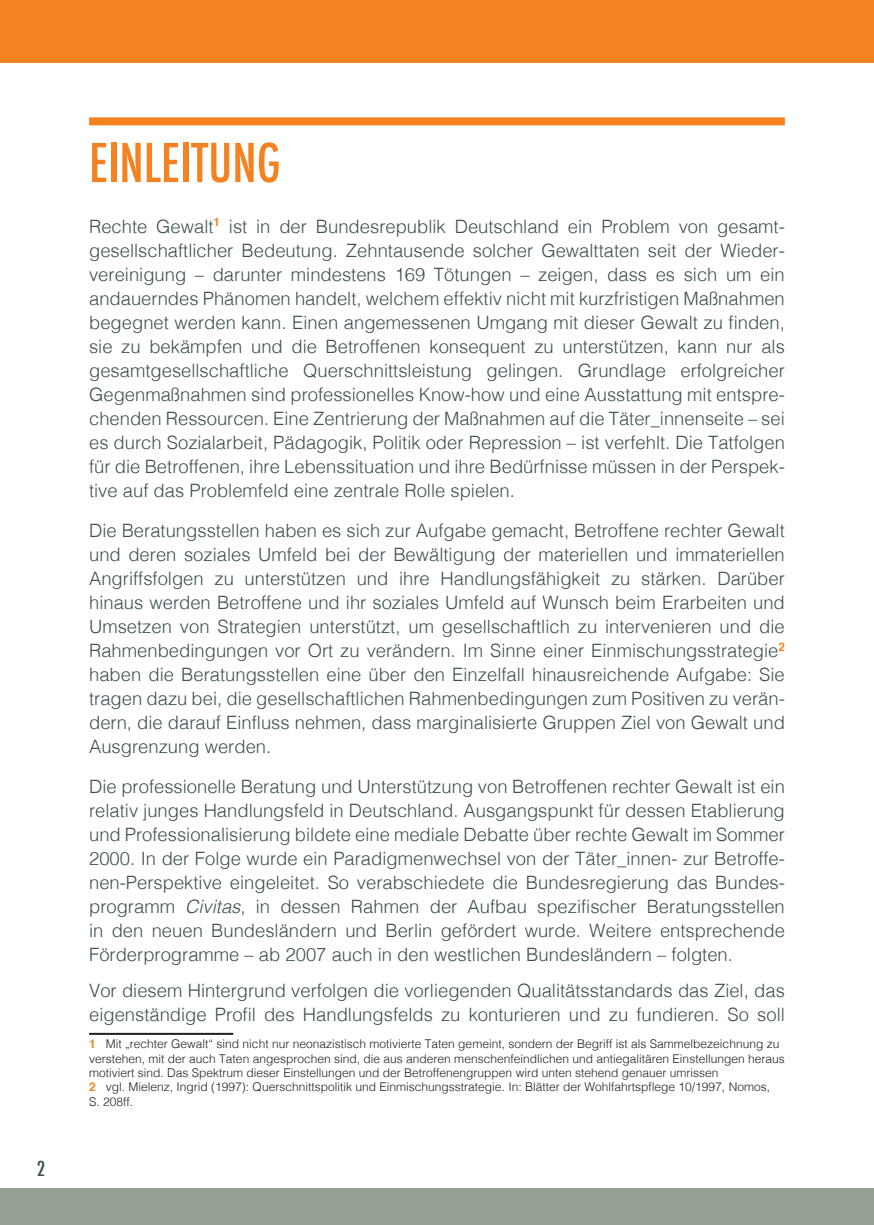
<style>
.page{position:relative;width:874px;height:1225px;background:#fff}
.page>*{position:absolute;margin:0;border:0;box-sizing:border-box;transform-origin:0 0}
.Überschrift{font:500 condensed 52px "Futura";color:#f58220}
.t1{font:500 condensed 20px "Futura";color:#3d4f51}
.normaler_Absatz{font:300 18.4px/24px "Helvetica";color:#3d4f51;text-align:justify}
.Fußnote{font:300 12px/14.4px "Helvetica";color:#231f20}
.s1{font-style:italic}
.s2{font-weight:700;color:#f58220}
</style>
<div class="page">
<div style="left:0;top:0;width:873px;height:62px;background:#f58220"></div>
<div style="left:0;top:1188px;width:873px;height:37px;background:#96a196"></div>
<div style="left:89px;top:117px;width:695px;height:8px;background:#f58220"></div>
<hr style="left:89px;top:1033px;width:144px;height:2px;background:#231f20">
<p class="t1" style="left:37px;top:1156px;width:10px">2</p>
<p class="Überschrift" style="left:89px;top:130px;width:193px">EINLEITUNG</p>
<p class="normaler_Absatz" style="left:89px;top:213px;width:697px">Rechte Gewalt<sup>1</sup> ist in der Bundesrepublik Deutschland ein Problem von gesamt&shy;gesellschaftlicher Bedeutung. Zehntausende solcher Gewalttaten seit der Wieder&shy;vereinigung – darunter mindestens 169 Tötungen – zeigen, dass es sich um ein andauerndes Phänomen handelt, welchem effektiv nicht mit kurzfristigen Maßnahmen begegnet werden kann. Einen angemessenen Umgang mit dieser Gewalt zu finden, sie zu bekämpfen und die Betroffenen konsequent zu unterstützen, kann nur als gesamtgesellschaftliche Querschnittsleistung gelingen. Grundlage erfolgreicher Gegenmaßnahmen sind professionelles Know-how und eine Ausstattung mit entspre&shy;chenden Ressourcen. Eine Zentrierung der Maßnahmen auf die Täter_innenseite – sei es durch Sozialarbeit, Pädagogik, Politik oder Repression – ist verfehlt. Die Tatfolgen für die Betroffenen, ihre Lebenssituation und ihre Bedürfnisse müssen in der Perspek&shy;tive auf das Problemfeld eine zentrale Rolle spielen.</p>
<p class="normaler_Absatz" style="left:89px;top:517px;width:697px">Die Beratungsstellen haben es sich zur Aufgabe gemacht, Betroffene rechter Gewalt und deren soziales Umfeld bei der Bewältigung der materiellen und immateriellen Angriffsfolgen zu unterstützen und ihre Handlungsfähigkeit zu stärken. Darüber hinaus werden Betroffene und ihr soziales Umfeld auf Wunsch beim Erarbeiten und Umsetzen von Strategien unterstützt, um gesellschaftlich zu intervenieren und die Rahmenbedingungen vor Ort zu verändern. Im Sinne einer Einmischungsstrategie<sup>2 </sup>haben die Beratungsstellen eine über den Einzelfall hinausreichende Aufgabe: Sie tragen dazu bei, die gesellschaftlichen Rahmenbedingungen zum Positiven zu verän&shy;dern, die darauf Einfluss nehmen, dass marginalisierte Gruppen Ziel von Gewalt und Ausgrenzung werden.</p>
<p class="normaler_Absatz" style="left:89px;top:773px;width:697px">Die professionelle Beratung und Unterstützung von Betroffenen rechter Gewalt ist ein relativ junges Handlungsfeld in Deutschland. Ausgangspunkt für dessen Etablierung und Professionalisierung bildete eine mediale Debatte über rechte Gewalt im Sommer 2000. In der Folge wurde ein Paradigmenwechsel von der Täter_innen- zur Betroffe&shy;nen-Perspektive eingeleitet. So verabschiedete die Bundesregierung das Bundes&shy;programm <span class="s1">Civitas</span>, in dessen Rahmen der Aufbau spezifischer Beratungsstellen in den neuen Bundesländern und Berlin gefördert wurde. Weitere entsprechende Förderprogramme – ab 2007 auch in den westlichen Bundesländern – folgten.</p>
<p class="normaler_Absatz" style="left:89px;top:977px;width:697px">Vor diesem Hintergrund verfolgen die vorliegenden Qualitätsstandards das Ziel, das eigenständige Profil des Handlungsfelds zu konturieren und zu fundieren. So soll</p>
<p class="Fußnote" style="left:89px;top:1036px;width:696px"><span class="s2">1</span> Mit „rechter Gewalt“ sind nicht nur neonazistisch motivierte Taten gemeint, sondern der Begriff ist als Sammelbezeichnung zu verstehen, mit der auch Taten angesprochen sind, die aus anderen menschenfeindlichen und antiegalitären Einstellungen heraus motiviert sind. Das Spektrum dieser Einstellungen und der Betroffenengruppen wird unten stehend genauer umrissen</p>
<p class="Fußnote" style="left:89px;top:1079px;width:682px"><span class="s2">2</span> vgl. Mielenz, Ingrid (1997): Querschnittspolitik und Einmischungsstrategie. In: Blätter der Wohlfahrtspflege 10/1997, Nomos,<br>S. 208ff.</p>
</div>
